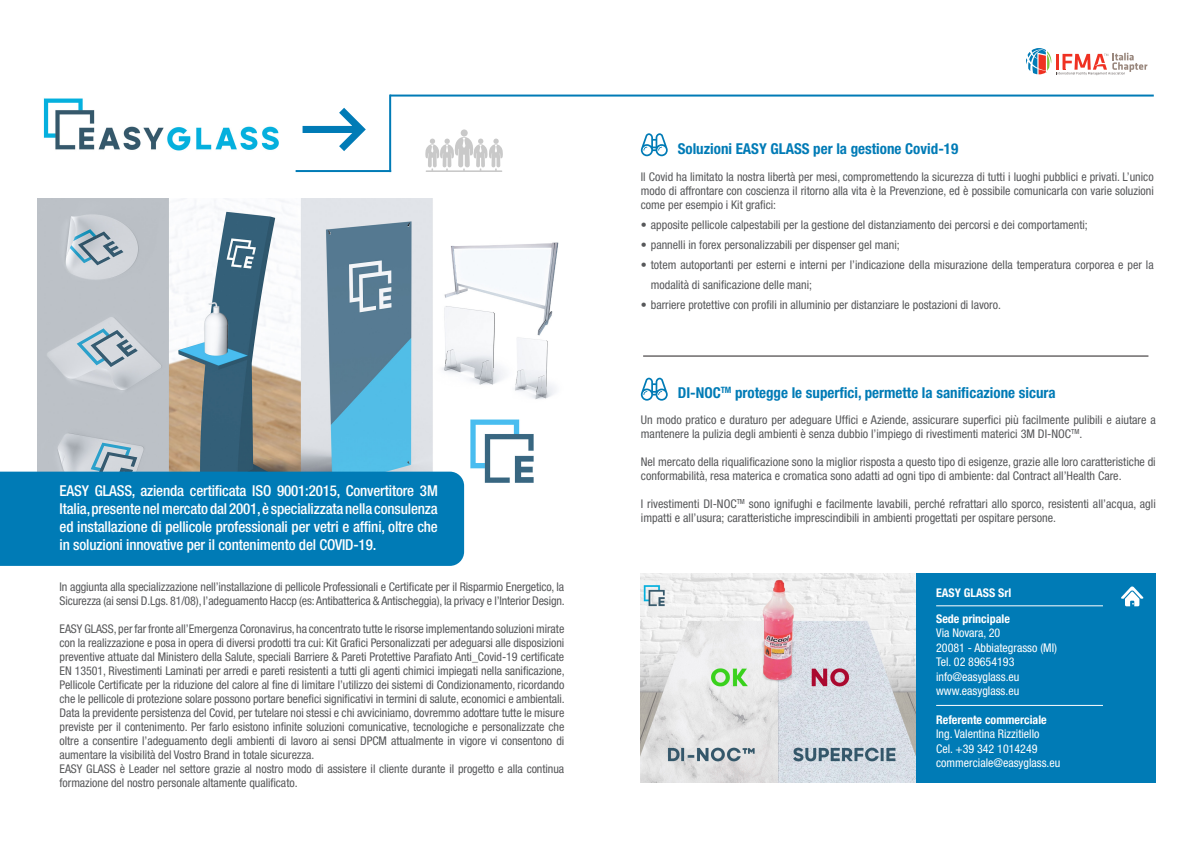
<style>
.page{position:relative;width:1191px;height:842px;background:#fff}
.page>*{position:absolute;margin:0;border:0;box-sizing:border-box;transform-origin:0 0}
.t1{font:500 condensed 15px/18px "Helvetica Neue";letter-spacing:-.01em;color:#fff;text-align:justify}
.t2{font:700 condensed 15px "Helvetica Neue";color:#007bb6}
.t3{font:condensed 12px/14px "Helvetica Neue";color:#57585a}
.t4{font:condensed 12px "Helvetica Neue";color:#fff}
.t5{font:700 condensed 12px "Helvetica Neue";color:#fff}
</style>
<div class="page">
<img style="left:641px;top:573px;width:275px;height:209px">
<img style="left:37px;top:199px;width:522px;height:307px">
<div style="left:0;top:472px;width:464px;height:94px;background:#007bb6"></div>
<svg style="left:302px;top:107px;width:64px;height:44px"></svg>
<svg style="left:425px;top:129px;width:78px;height:43px"></svg>
<hr style="left:296px;top:170px;width:95px;height:2px;background:#007bb6">
<hr style="left:390px;top:95px;width:763px;height:2px;background:#007bb6">
<hr style="left:389px;top:95px;width:2px;height:77px;background:#007bb6">
<svg style="left:1026px;top:48px;width:121px;height:27px"></svg>
<div style="left:916px;top:573px;width:239px;height:209px;background:#007bb6"></div>
<svg style="left:641px;top:133px;width:26px;height:23px"></svg>
<hr style="left:643px;top:356px;width:505px;height:1px;background:#231f20">
<svg style="left:641px;top:378px;width:26px;height:23px"></svg>
<hr style="left:936px;top:705px;width:167px;height:1px;background:#fff">
<svg style="left:1121px;top:586px;width:22px;height:20px"></svg>
<hr style="left:936px;top:605px;width:167px;height:1px;background:#fff">
<img style="left:43px;top:98px;width:236px;height:53px">
<p class="t1" style="left:60px;top:481px;width:380px">EASY GLASS, azienda certificata ISO 9001:2015, Convertitore 3M Italia, presente nel mercato dal 2001, è specializzata nella consulenza ed installazione di pellicole professionali per vetri e affini, oltre che in soluzioni innovative per il contenimento del COVID-19.</p>
<p class="t3" style="left:60px;top:579px;width:507px">In aggiunta alla specializzazione nell’installazione di pellicole Professionali e Certificate per il Risparmio Energetico, la<br>Sicurezza (ai sensi D.Lgs. 81/08), l’adeguamento Haccp (es: Antibatterica &amp; Antischeggia), la privacy e l’Interior Design.</p>
<p class="t3" style="left:60px;top:621px;width:507px;text-align:justify">EASY GLASS, per far fronte all’Emergenza Coronavirus, ha concentrato tutte le risorse implementando soluzioni mirate con la realizzazione e posa in opera di diversi prodotti tra cui: Kit Grafici Personalizzati per adeguarsi alle disposizioni preventive attuate dal Ministero della Salute, speciali Barriere &amp; Pareti Protettive Parafiato Anti_Covid-19 certificate EN 13501, Rivestimenti Laminati per arredi e pareti resistenti a tutti gli agenti chimici impiegati nella sanificazione, Pellicole Certificate per la riduzione del calore al fine di limitare l’utilizzo dei sistemi di Condizionamento, ricordando che le pellicole di protezione solare possono portare benefici significativi in termini di salute, economici e ambientali.<br>Data la previdente persistenza del Covid, per tutelare noi stessi e chi avviciniamo, dovremmo adottare tutte le misure previste per il contenimento. Per farlo esistono infinite soluzioni comunicative, tecnologiche e personalizzate che oltre a consentire l’adeguamento degli ambienti di lavoro ai sensi DPCM attualmente in vigore vi consentono di aumentare la visibilità del Vostro Brand in totale sicurezza.</p>
<p class="t3" style="left:60px;top:761px;width:506px">EASY GLASS è Leader nel settore grazie al nostro modo di assistere il cliente durante il progetto e alla continua formazione del nostro personale altamente qualificato.</p>
<p class="t2" style="left:677px;top:139px;width:282px">Soluzioni EASY GLASS per la gestione Covid-19</p>
<p class="t3" style="left:641px;top:170px;width:514px;text-align:justify">Il Covid ha limitato la nostra libertà per mesi, compromettendo la sicurezza di tutti i luoghi pubblici e privati. L’unico modo di affrontare con coscienza il ritorno alla vita è la Prevenzione, ed è possibile comunicarla con varie soluzioni come per esempio i Kit grafici:</p>
<p class="t3" style="left:641px;top:218px;width:448px">• apposite pellicole calpestabili per la gestione del distanziamento dei percorsi e dei comportamenti;</p>
<p class="t3" style="left:641px;top:238px;width:260px">• pannelli in forex personalizzabili per dispenser gel mani;</p>
<p class="t3" style="left:641px;top:258px;width:514px">• totem autoportanti per esterni e interni per l’indicazione della misurazione della temperatura corporea e per la</p>
<p class="t3" style="left:651px;top:278px;width:163px">modalità di sanificazione delle mani;</p>
<p class="t3" style="left:641px;top:298px;width:362px">• barriere protettive con profili in alluminio per distanziare le postazioni di lavoro.</p>
<p class="t2" style="left:677px;top:384px;width:379px">DI-NOC<sup>TM</sup> protegge le superfici, permette la sanificazione sicura</p>
<p class="t3" style="left:641px;top:413px;width:516px">Un modo pratico e duraturo per adeguare Uffici e Aziende, assicurare superfici più facilmente pulibili e aiutare a mantenere la pulizia degli ambienti è senza dubbio l’impiego di rivestimenti materici 3M DI-NOC<sup>TM</sup>.</p>
<p class="t3" style="left:641px;top:455px;width:516px">Nel mercato della riqualificazione sono la miglior risposta a questo tipo di esigenze, grazie alle loro caratteristiche di conformabilità, resa materica e cromatica sono adatti ad ogni tipo di ambiente: dal Contract all’Health Care.</p>
<p class="t3" style="left:641px;top:497px;width:516px">I rivestimenti DI-NOC<sup>TM</sup> sono ignifughi e facilmente lavabili, perché refrattari allo sporco, resistenti all’acqua, agli impatti e all’usura; caratteristiche imprescindibili in ambienti progettati per ospitare persone.</p>
<p class="t5" style="left:936px;top:585px;width:77px">EASY GLASS Srl</p>
<p class="t5" style="left:936px;top:611px;width:75px">Sede principale</p>
<p class="t4" style="left:936px;top:626px;width:66px">Via Novara, 20</p>
<p class="t4" style="left:936px;top:640px;width:122px">20081 - Abbiategrasso (MI)</p>
<p class="t4" style="left:936px;top:655px;width:80px">Tel. 02 89654193</p>
<p class="t4" style="left:936px;top:669px;width:85px">info@easyglass.eu</p>
<p class="t4" style="left:936px;top:684px;width:85px">www.easyglass.eu</p>
<p class="t5" style="left:936px;top:712px;width:112px">Referente commerciale</p>
<p class="t4" style="left:936px;top:727px;width:105px">Ing. Valentina Rizzitiello</p>
<p class="t4" style="left:936px;top:741px;width:103px">Cel. +39 342 1014249</p>
<p class="t4" style="left:936px;top:756px;width:126px">commerciale@easyglass.eu</p>
</div>
